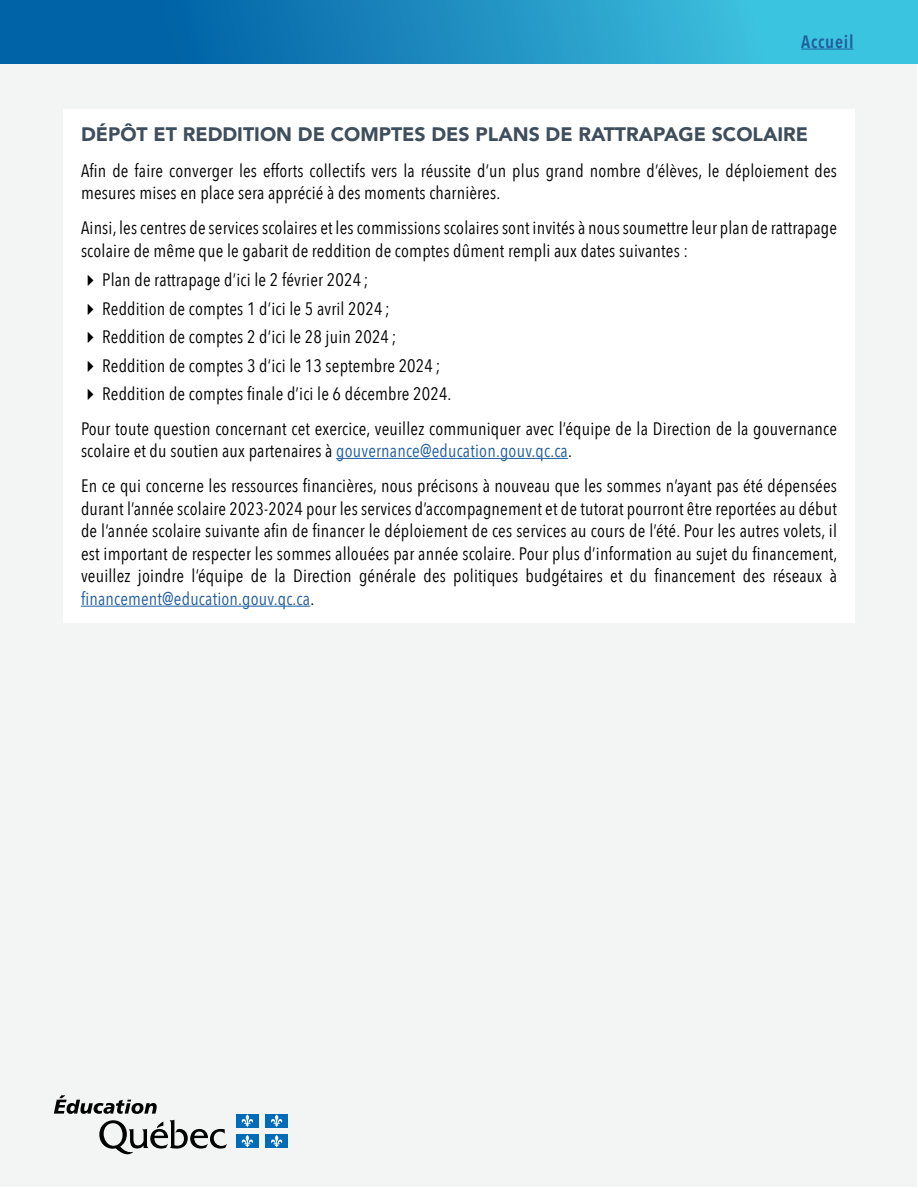
<style>
.page{position:relative;width:918px;height:1188px;background:#fff}
.page>*{position:absolute;margin:0;border:0;box-sizing:border-box;transform-origin:0 0}
.t1{font:900 19.5px "Avenir";color:#3e4e5c}
.t2{font:18px/22.5px "Avenir Next Condensed";letter-spacing:.01em;color:#000}
.t3{font:600 18px "Avenir Next Condensed";letter-spacing:.04em;color:#215e9e}
.s1{color:#215e9e}
</style>
<div class="page">
<div style="left:1px;top:1px;width:916px;height:1186px;background:#f3f4f4"></div>
<div style="left:63px;top:110px;width:792px;height:513px;background:#fff"></div>
<hr style="left:336px;top:458px;width:232px;height:1px;background:#215e9e">
<hr style="left:81px;top:606px;width:229px;height:1px;background:#215e9e">
<div style="left:0;top:0;width:918px;height:64px;background:linear-gradient(to right,#00529e,#45cee5)"></div>
<hr style="left:801px;top:49px;width:53px;height:1px;background:#215e9e">
<svg style="left:99px;top:1120px;width:128px;height:35px"></svg>
<svg style="left:54px;top:1095px;width:103px;height:19px"></svg>
<div style="left:236px;top:1114px;width:23px;height:14px;background:#006bb7"></div>
<svg style="left:241px;top:1114px;width:12px;height:13px"></svg>
<div style="left:265px;top:1114px;width:23px;height:14px;background:#006bb7"></div>
<svg style="left:271px;top:1114px;width:12px;height:13px"></svg>
<div style="left:236px;top:1134px;width:23px;height:14px;background:#006bb7"></div>
<svg style="left:241px;top:1135px;width:12px;height:12px"></svg>
<div style="left:265px;top:1134px;width:23px;height:14px;background:#006bb7"></div>
<svg style="left:271px;top:1135px;width:12px;height:12px"></svg>
<p class="t3" style="left:801px;top:26px;width:54px">Accueil</p>
<p class="t1" style="left:81px;top:118px;width:729px">DÉPÔT ET REDDITION DE COMPTES DES PLANS DE RATTRAPAGE SCOLAIRE</p>
<p class="t2" style="left:81px;top:158px;width:758px">Afin de faire converger les efforts collectifs vers la réussite d’un plus grand nombre d’élèves, le déploiement des mesures mises en place sera apprécié à des moments charnières.</p>
<p class="t2" style="left:81px;top:216px;width:758px">Ainsi, les centres de services scolaires et les commissions scolaires sont invités à nous soumettre leur plan de rattrapage scolaire de même que le gabarit de reddition de comptes dûment rempli aux dates suivantes :</p>
<p class="t2" style="left:102px;top:265px;width:351px;line-height:28.5px">Plan de rattrapage d’ici le 2 février 2024 ;<br>Reddition de comptes 1 d’ici le 5 avril 2024 ; Reddition de comptes 2 d’ici le 28 juin 2024 ; Reddition de comptes 3 d’ici le 13 septembre 2024 ; Reddition de comptes finale d’ici le 6 décembre 2024.</p>
<p class="t2" style="left:81px;top:416px;width:758px">Pour toute question concernant cet exercice, veuillez communiquer avec l’équipe de la Direction de la gouvernance scolaire et du soutien aux partenaires à <span class="s1">gouvernance@education.gouv.qc.ca</span>.</p>
<p class="t2" style="left:81px;top:474px;width:758px;text-align:justify">En ce qui concerne les ressources financières, nous précisons à nouveau que les sommes n’ayant pas été dépensées durant l’année scolaire 2023-2024 pour les services d’accompagnement et de tutorat pourront être reportées au début de l’année scolaire suivante afin de financer le déploiement de ces services au cours de l’été. Pour les autres volets, il est important de respecter les sommes allouées par année scolaire. Pour plus d’information au sujet du financement, veuillez joindre l’équipe de la Direction générale des politiques budgétaires et du financement des réseaux à <span class="s1">financement@education.gouv.qc.ca</span>.</p>
</div>
